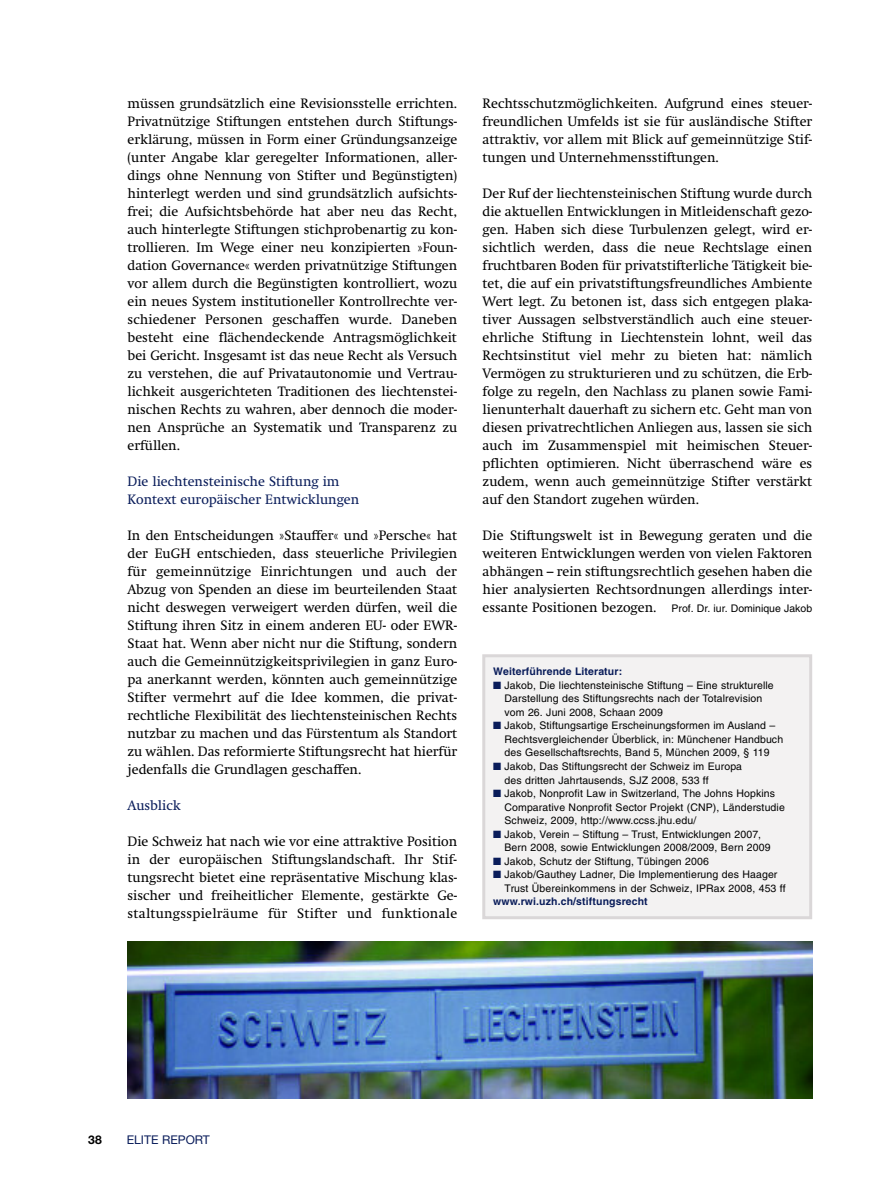
<style>
.page{position:relative;width:893px;height:1191px;background:#fff}
.page>*{position:absolute;margin:0;border:0;box-sizing:border-box;transform-origin:0 0}
.t1{font:13.5px/18px "Swift";color:#000;text-align:justify}
.t2{font:13.5px/18px "Swift";color:#091c5a}
.t3{font:12px "Helvetica Neue";color:#091c5a}
.t4{font:700 12px "Helvetica Neue";color:#000}
.t5{font:10.5px/13.5px "Helvetica";letter-spacing:.01em;color:#000}
.t6{font:700 10.5px "Helvetica";letter-spacing:.01em;color:#091c5a}
.s1{font-family:"Swift";font-size:13.5px}
.s2{color:#091c5a}
</style>
<div class="page">
<div style="left:484px;top:656px;width:327px;height:261px;background:#f3f2f2"></div>
<div style="left:482px;top:654px;width:330px;height:265px;border:3px solid #dad7d8"></div>
<img style="left:128px;top:942px;width:684px;height:156px">
<p class="t1" style="left:128px;top:96px;width:331px">müssen grundsätzlich eine Revisionsstelle errichten.<br>Privatnützige Stiftungen entstehen durch Stiftungs&shy;erklärung, müssen in Form einer Gründungsanzeige (unter Angabe klar geregelter Informationen, aller&shy;dings ohne Nennung von Stifter und Begünstigten) hinterlegt werden und sind grundsätzlich aufsichts&shy;frei; die Aufsichtsbehörde hat aber neu das Recht, auch hinterlegte Stiftungen stichprobenartig zu kon&shy;trollieren. Im Wege einer neu konzipierten »Foun&shy;dation Governance« werden privatnützige Stiftungen vor allem durch die Begünstigten kontrolliert, wozu ein neues System institutioneller Kontrollrechte ver&shy;schiedener Personen geschaffen wurde. Daneben besteht eine flächendeckende Antragsmöglichkeit bei Gericht. Insgesamt ist das neue Recht als Versuch zu verstehen, die auf Privatautonomie und Vertrau&shy;lichkeit ausgerichteten Traditionen des liechtenstei&shy;nischen Rechts zu wahren, aber dennoch die moder&shy;nen Ansprüche an Systematik und Transparenz zu erfüllen.</p>
<p class="t2" style="left:128px;top:474px;width:233px">Die liechtensteinische Stiftung im<br>Kontext europäischer Entwicklungen</p>
<p class="t1" style="left:128px;top:528px;width:331px">In den Entscheidungen »Stauffer« und »Persche« hat der EuGH entschieden, dass steuerliche Privilegien für gemeinnützige Einrichtungen und auch der Abzug von Spenden an diese im beurteilenden Staat nicht deswegen verweigert werden dürfen, weil die Stiftung ihren Sitz in einem anderen EU- oder EWR-Staat hat. Wenn aber nicht nur die Stiftung, sondern auch die Gemeinnützigkeitsprivilegien in ganz Euro&shy;pa anerkannt werden, könnten auch gemeinnützige Stifter vermehrt auf die Idee kommen, die privat&shy;rechtliche Flexibilität des liechtensteinischen Rechts nutzbar zu machen und das Fürstentum als Standort zu wählen. Das reformierte Stiftungsrecht hat hierfür jedenfalls die Grundlagen geschaffen.</p>
<p class="t2" style="left:128px;top:798px;width:55px">Ausblick</p>
<p class="t1" style="left:128px;top:834px;width:331px">Die Schweiz hat nach wie vor eine attraktive Position in der europäischen Stiftungslandschaft. Ihr Stif&shy;tungsrecht bietet eine repräsentative Mischung klas&shy;sischer und freiheitlicher Elemente, gestärkte Ge&shy;staltungsspielräume für Stifter und funktionale</p>
<p class="t1" style="left:483px;top:96px;width:331px">Rechtsschutzmöglichkeiten. Aufgrund eines steuer&shy;freundlichen Umfelds ist sie für ausländische Stifter attraktiv, vor allem mit Blick auf gemeinnützige Stif&shy;tungen und Unternehmensstiftungen.</p>
<p class="t1" style="left:483px;top:186px;width:331px">Der Ruf der liechtensteinischen Stiftung wurde durch die aktuellen Entwicklungen in Mitleidenschaft gezo&shy;gen. Haben sich diese Turbulenzen gelegt, wird er&shy;sichtlich werden, dass die neue Rechtslage einen fruchtbaren Boden für privatstifterliche Tätigkeit bie&shy;tet, die auf ein privatstiftungsfreundliches Ambiente Wert legt. Zu betonen ist, dass sich entgegen plaka&shy;tiver Aussagen selbstverständlich auch eine steuer&shy;ehrliche Stiftung in Liechtenstein lohnt, weil das Rechtsinstitut viel mehr zu bieten hat: nämlich Vermögen zu strukturieren und zu schützen, die Erb&shy;folge zu regeln, den Nachlass zu planen sowie Fami&shy;lienunterhalt dauerhaft zu sichern etc. Geht man von diesen privatrechtlichen Anliegen aus, lassen sie sich auch im Zusammenspiel mit heimischen Steuer&shy;pflichten optimieren. Nicht überraschend wäre es zudem, wenn auch gemeinnützige Stifter verstärkt auf den Standort zugehen würden.</p>
<p class="t1" style="left:483px;top:528px;width:331px">Die Stiftungswelt ist in Bewegung geraten und die weiteren Entwicklungen werden von vielen Faktoren abhängen – rein stiftungsrechtlich gesehen haben die hier analysierten Rechtsordnungen allerdings inter-</p>
<p class="t5" style="left:483px;top:603px;width:331px"><span class="s1">essante Positionen bezogen.</span> Prof. Dr. iur. Dominique Jakob</p>
<p class="t6" style="left:493px;top:667px;width:130px">Weiterführende Literatur:</p>
<p class="t5" style="left:504px;top:679px;width:271px;text-indent:-11px"><span class="s2">■</span> Jakob, Die liechtensteinische Stiftung – Eine strukturelle<br>Darstellung des Stiftungsrechts nach der Totalrevision vom 26. Juni 2008, Schaan 2009</p>
<p class="t5" style="left:504px;top:720px;width:280px;text-indent:-11px"><span class="s2">■</span> Jakob, Stiftungsartige Erscheinungsformen im Ausland –<br>Rechtsvergleichender Überblick, in: Münchener Handbuch des Gesellschaftsrechts, Band 5, München 2009, § 119</p>
<p class="t5" style="left:504px;top:760px;width:239px;text-indent:-11px"><span class="s2">■</span> Jakob, Das Stiftungsrecht der Schweiz im Europa des dritten Jahrtausends, SJZ 2008, 533 ff</p>
<p class="t5" style="left:504px;top:787px;width:282px;text-indent:-11px"><span class="s2">■</span> Jakob, Nonprofit Law in Switzerland, The Johns Hopkins<br>Comparative Nonprofit Sector Projekt (CNP), Länderstudie<br>Schweiz, 2009, http://www.ccss.jhu.edu/</p>
<p class="t5" style="left:504px;top:828px;width:268px;text-indent:-11px"><span class="s2">■</span> Jakob, Verein – Stiftung – Trust, Entwicklungen 2007,<br>Bern 2008, sowie Entwicklungen 2008/2009, Bern 2009</p>
<p class="t5" style="left:493px;top:855px;width:217px"><span class="s2">■</span> Jakob, Schutz der Stiftung, Tübingen 2006</p>
<p class="t5" style="left:504px;top:868px;width:283px;text-indent:-11px"><span class="s2">■</span> Jakob/Gauthey Ladner, Die Implementierung des Haager<br>Trust Übereinkommens in der Schweiz, IPRax 2008, 453 ff</p>
<p class="t6" style="left:493px;top:897px;width:156px">www.rwi.uzh.ch/stiftungsrecht</p>
<p class="t4" style="left:88px;top:1135px;width:15px">38</p>
<p class="t3" style="left:127px;top:1135px;width:85px">ELITE REPORT</p>
</div>
